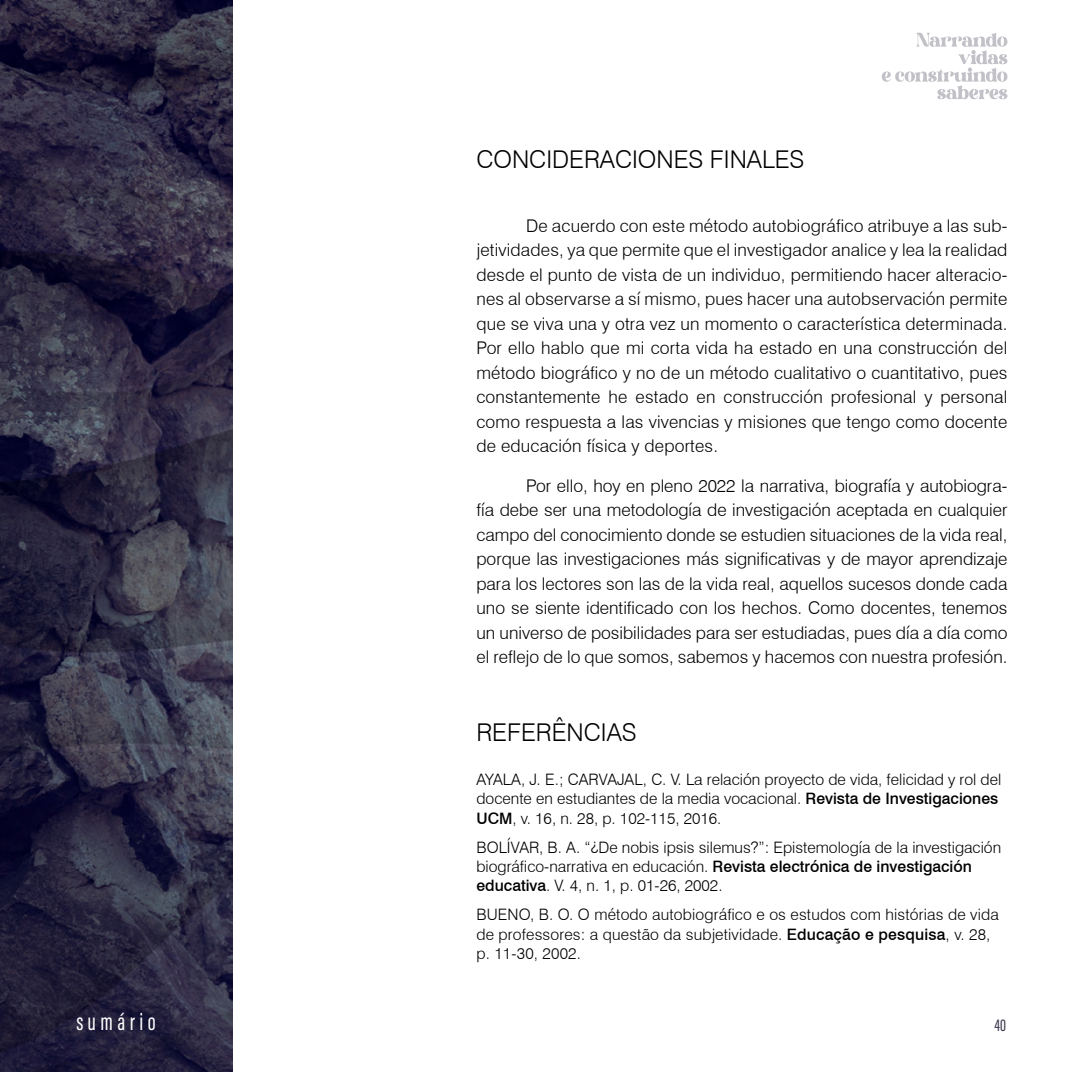
<style>
.page{position:relative;width:1072px;height:1072px;background:#fff}
.page>*{position:absolute;margin:0;border:0;box-sizing:border-box;transform-origin:0 0}
.t1{font:300 24.5px "Swiss 721 BT";color:#000}
.t2{font:24.5px "Acumin Variable Concept";letter-spacing:.18em;color:#fff}
.t3{font:300 17.5px/24.5px "Swiss 721 BT";letter-spacing:.005em;color:#000;text-align:justify}
.t4{font:17.5px "Acumin Variable Concept";color:#323045}
.t5{font:300 15.75px/19.2px "Swiss 721 BT";color:#000}
.s1{font-weight:500}
</style>
<div class="page">
<img style="left:0;top:0;width:232px;height:1071px">
<svg style="left:881px;top:33px;width:126px;height:66px"></svg>
<h1 class="t1" style="left:476px;top:144px;width:329px">CONCIDERACIONES FINALES</h1>
<p class="t3" style="left:476px;top:213px;width:532px;text-indent:50px">De acuerdo con este método autobiográfico atribuye a las sub&shy;jetividades, ya que permite que el investigador analice y lea la realidad desde el punto de vista de un individuo, permitiendo hacer alteracio&shy;nes al observarse a sí mismo, pues hacer una autobservación permite que se viva una y otra vez un momento o característica determinada.<br>Por ello hablo que mi corta vida ha estado en una construcción del método biográfico y no de un método cualitativo o cuantitativo, pues constantemente he estado en construcción profesional y personal como respuesta a las vivencias y misiones que tengo como docente de educación física y deportes.</p>
<p class="t3" style="left:476px;top:473px;width:532px;text-indent:50px">Por ello, hoy en pleno 2022 la narrativa, biografía y autobiogra&shy;fía debe ser una metodología de investigación aceptada en cualquier campo del conocimiento donde se estudien situaciones de la vida real, porque las investigaciones más significativas y de mayor aprendizaje para los lectores son las de la vida real, aquellos sucesos donde cada uno se siente identificado con los hechos. Como docentes, tenemos un universo de posibilidades para ser estudiadas, pues día a día como el reflejo de lo que somos, sabemos y hacemos con nuestra profesión.</p>
<h1 class="t1" style="left:476px;top:717px;width:162px">REFERÊNCIAS</h1>
<p class="t5" style="left:476px;top:769px;width:526px">AYALA, J. E.; CARVAJAL, C. V. La relación proyecto de vida, felicidad y rol del docente en estudiantes de la media vocacional. <span class="s1">Revista de Investigaciones<br>UCM</span>, v. 16, n. 28, p. 102-115, 2016.</p>
<p class="t5" style="left:476px;top:837px;width:526px">BOLÍVAR, B. A. “¿De nobis ipsis silemus?”: Epistemología de la investigación biográfico-narrativa en educación. <span class="s1">Revista electrónica de investigación educativa</span>. V. 4, n. 1, p. 01-26, 2002.</p>
<p class="t5" style="left:476px;top:905px;width:524px">BUENO, B. O. O método autobiográfico e os estudos com histórias de vida de professores: a questão da subjetividade. <span class="s1">Educação e pesquisa</span>, v. 28, p. 11-30, 2002.</p>
<h1 class="t2" style="left:76px;top:1004px;width:81px">sumário</h1>
<p class="t4" style="left:994px;top:1012px;width:13px">40</p>
</div>
